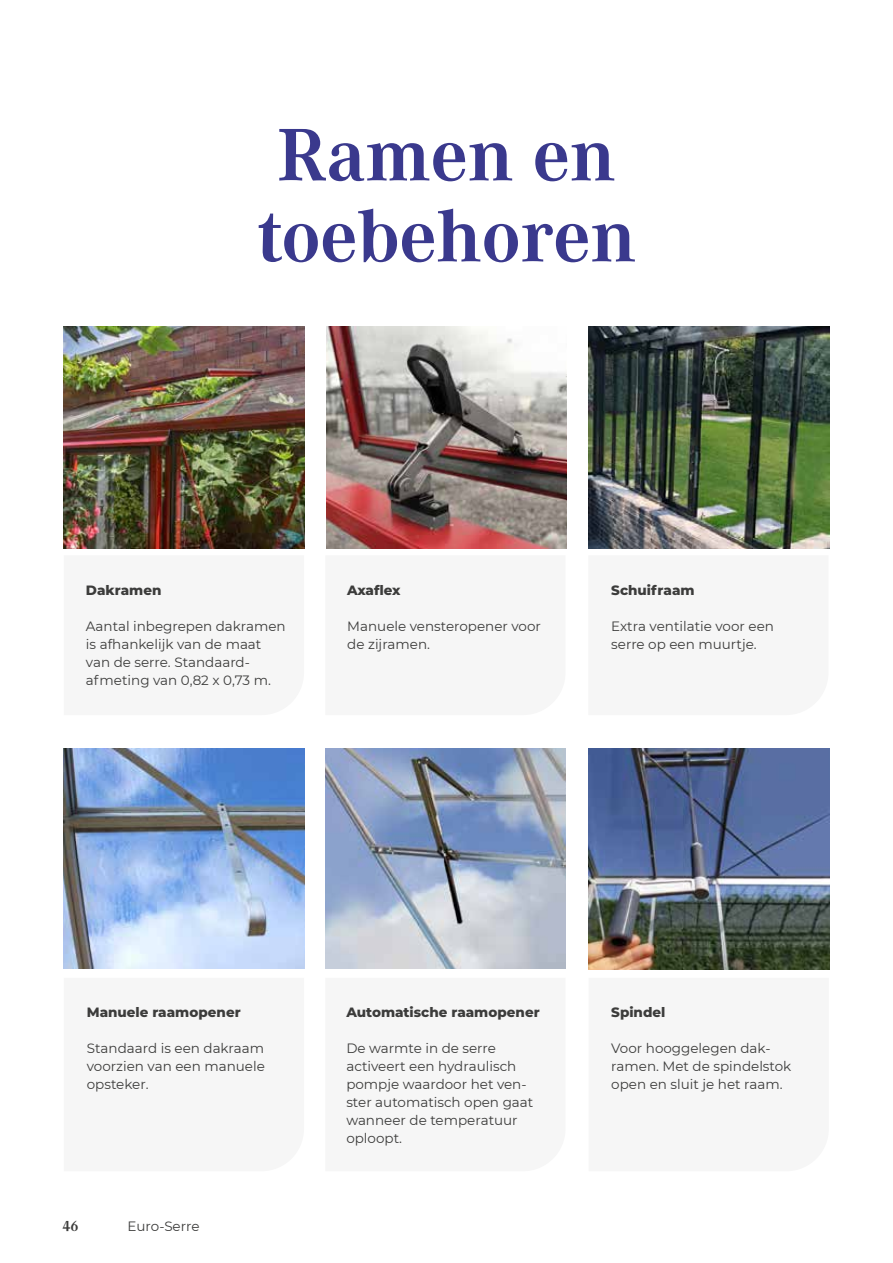
<style>
.page{position:relative;width:893px;height:1263px;background:#fff}
.page>*{position:absolute;margin:0;border:0;box-sizing:border-box;transform-origin:0 0}
.t1{font:700 77.1px/81px "Corporate A";color:#3a398d}
.t2{font:700 15px "Corporate A";color:#3c3c3b}
.t3{font:13.5px/18px "Montserrat";color:#3c3c3b}
.t4{font:800 13.5px "Montserrat";color:#3c3c3b}
</style>
<div class="page">
<img style="left:64px;top:327px;width:240px;height:221px">
<img style="left:64px;top:748px;width:240px;height:220px">
<img style="left:325px;top:748px;width:241px;height:220px">
<img style="left:326px;top:327px;width:241px;height:221px">
<img style="left:588px;top:748px;width:241px;height:221px">
<img style="left:589px;top:327px;width:240px;height:221px">
<h1 class="t1" style="left:257px;top:112px;width:381px">Ramen en toebehoren</h1>
<p class="t4" style="left:86px;top:580px;width:77px">Dakramen</p>
<p class="t3" style="left:86px;top:616px;width:201px">Aantal inbegrepen dakramen is afhankelijk van de maat van de serre. Standaard&shy;afmeting van 0,82 x 0,73 m.</p>
<p class="t4" style="left:347px;top:580px;width:55px">Axaflex</p>
<p class="t3" style="left:347px;top:616px;width:195px">Manuele vensteropener voor de zijramen.</p>
<p class="t4" style="left:611px;top:580px;width:85px">Schuifraam</p>
<p class="t3" style="left:611px;top:616px;width:164px">Extra ventilatie voor een serre op een muurtje.</p>
<p class="t4" style="left:87px;top:1002px;width:155px">Manuele raamopener</p>
<p class="t3" style="left:87px;top:1039px;width:179px;text-align:justify">Standaard is een dakraam voorzien van een manuele opsteker.</p>
<p class="t2" style="left:62px;top:1216px;width:18px">46</p>
<p class="t3" style="left:128px;top:1216px;width:73px">Euro-Serre</p>
<p class="t4" style="left:346px;top:1002px;width:195px">Automatische raamopener</p>
<p class="t3" style="left:346px;top:1039px;width:188px">De warmte in de serre activeert een hydraulisch pompje waardoor het ven&shy;ster automatisch open gaat wanneer de temperatuur oploopt.</p>
<p class="t4" style="left:611px;top:1002px;width:56px">Spindel</p>
<p class="t3" style="left:611px;top:1039px;width:182px">Voor hooggelegen dak&shy;ramen. Met de spindelstok open en sluit je het raam.</p>
</div>
